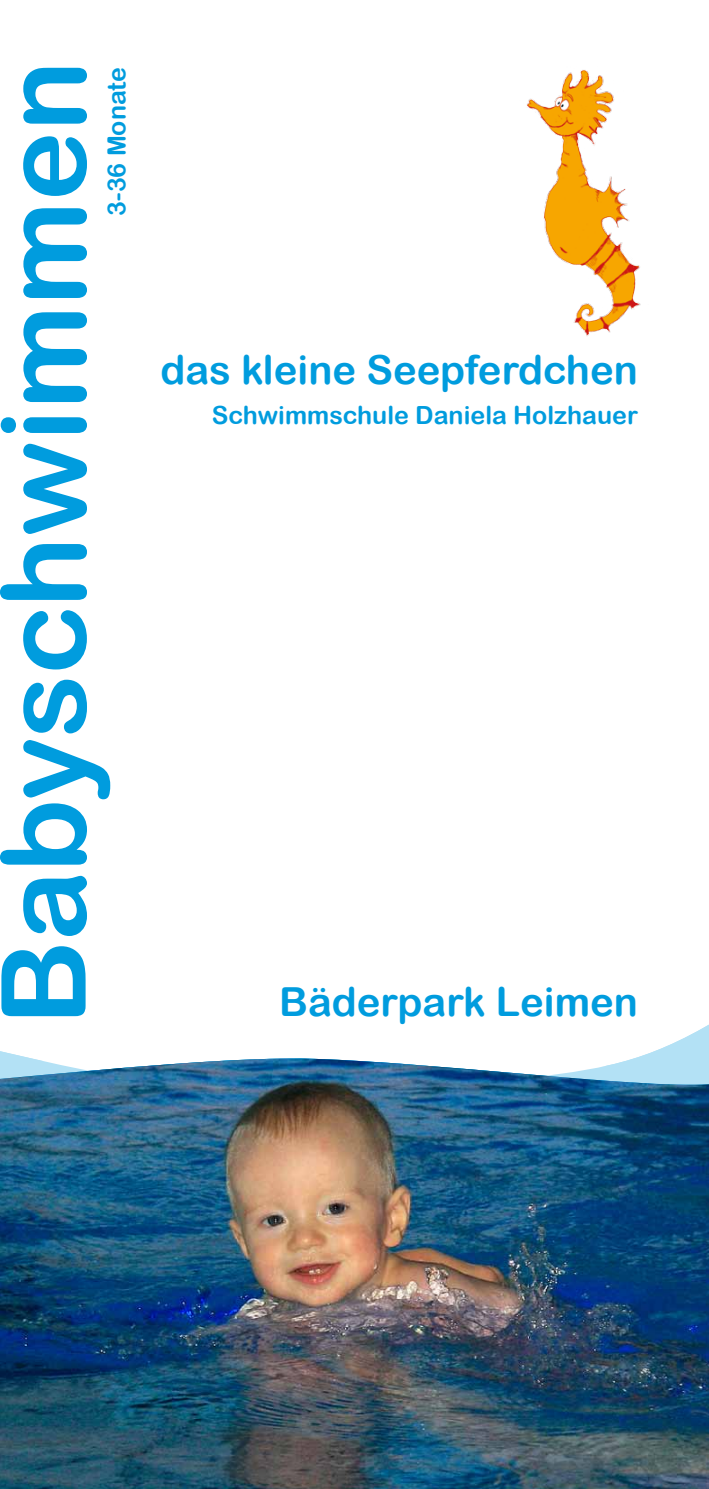
<style>
.page{position:relative;width:709px;height:1489px;background:#fff}
.page>*{position:absolute;margin:0;border:0;box-sizing:border-box;transform-origin:0 0}
.t1{font:117.5px "Arial Rounded MT Bold";color:#009cde}
.t2{font:40px "Arial Rounded MT Bold";color:#009cde}
.t3{font:25px "Arial Rounded MT Bold";color:#009cde}
</style>
<div class="page">
<img style="left:0;top:1058px;width:709px;height:430px">
<img style="left:527px;top:70px;width:114px;height:266px">
<h1 class="t1" style="left:-26px;top:1025px;width:966px;rotate:-90deg">Babyschwimmen</h1>
<p class="t3" style="left:102px;top:215px;width:150px;rotate:-90deg">3-36 Monate</p>
<h2 class="t2" style="left:160px;top:346px;width:479px">das kleine Seepferdchen</h2>
<p class="t3" style="left:212px;top:400px;width:427px">Schwimmschule Daniela Holzhauer</p>
<h2 class="t2" style="left:279px;top:978px;width:360px">Bäderpark Leimen</h2>
</div>
